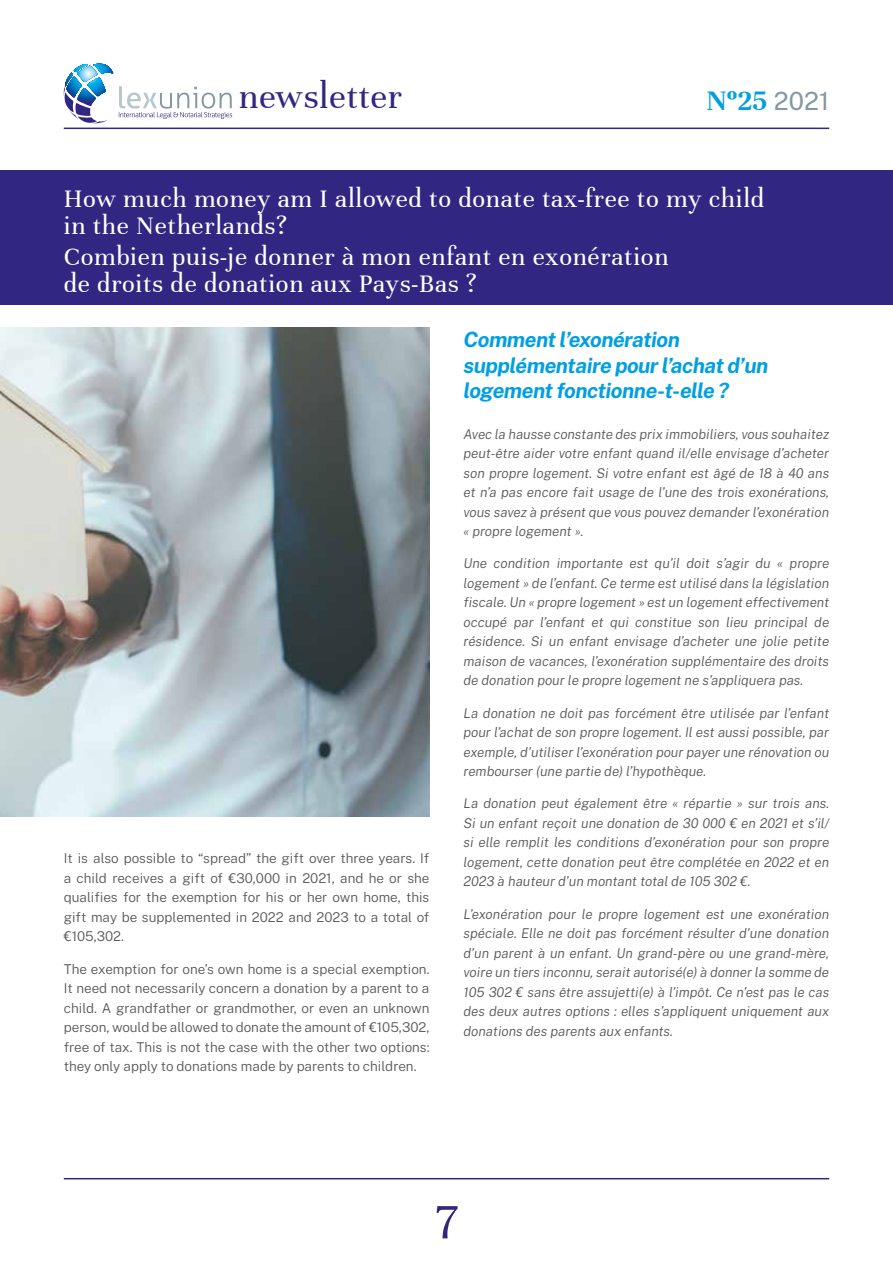
<style>
.page{position:relative;width:893px;height:1263px;background:#fff}
.page>*{position:absolute;margin:0;border:0;box-sizing:border-box;transform-origin:0 0}
.t1{font:54px "Unna";color:#312783}
.t2{font:37.5px "Unna";letter-spacing:.01em;color:#312783}
.t3{font:700 30.3px "Unna";color:#009fe3}
.t4{font:27px/27px "Unna";letter-spacing:.025em;color:#fff}
.t5{font:italic 100 21px/25.2px "Public Sans";letter-spacing:-.025em;color:#009fe3}
.t6{font:italic 100 13.5px/19.5px "Public Sans";color:#575756;text-align:justify}
.t7{font:100 13.5px/19.5px "Public Sans";color:#575756;text-align:justify}
.s1{font-family:"Public Sans";font-weight:100;font-size:25.05px;color:#8498a3}
</style>
<div class="page">
<hr style="left:64px;top:128px;width:765px;height:1px;background:#312783">
<hr style="left:64px;top:1178px;width:765px;height:1px;background:#312783">
<svg style="left:119px;top:86px;width:113px;height:33px"></svg>
<svg style="left:64px;top:64px;width:49px;height:34px"></svg>
<img style="left:0;top:327px;width:429px;height:489px">
<div style="left:0;top:170px;width:893px;height:135px;background:#312783"></div>
<h2 class="t2" style="left:239px;top:75px;width:165px">newsletter</h2>
<h3 class="t3" style="left:706px;top:83px;width:124px">Nº25 <span class="s1">2021</span></h3>
<h3 class="t4" style="left:64px;top:185px;width:702px">How much money am I allowed to donate tax-free to my child in the Netherlands?</h3>
<h3 class="t4" style="left:64px;top:243px;width:606px">Combien puis-je donner à mon enfant en exonération de droits de donation aux Pays-Bas ?</h3>
<p class="t7" style="left:64px;top:848px;width:367px">It is also possible to “spread” the gift over three years. If a child receives a gift of €30,000 in 2021, and he or she qualifies for the exemption for his or her own home, this gift may be supplemented in 2022 and 2023 to a total of €105,302.</p>
<p class="t7" style="left:64px;top:958px;width:367px">The exemption for one’s own home is a special exemption.<br>It need not necessarily concern a donation by a parent to a child. A grandfather or grandmother, or even an unknown person, would be allowed to donate the amount of €105,302, free of tax. This is not the case with the other two options: they only apply to donations made by parents to children.</p>
<h3 class="t5" style="left:463px;top:327px;width:306px">Comment l’exonération supplémentaire pour l’achat d’un logement fonctionne-t-elle ?</h3>
<p class="t6" style="left:463px;top:424px;width:367px">Avec la hausse constante des prix immobiliers, vous souhaitez peut-être aider votre enfant quand il/elle envisage d’acheter son propre logement. Si votre enfant est âgé de 18 à 40 ans et n’a pas encore fait usage de l’une des trois exonérations, vous savez à présent que vous pouvez demander l’exonération « propre logement ».</p>
<p class="t6" style="left:463px;top:553px;width:367px">Une condition importante est qu’il doit s’agir du « propre logement » de l’enfant. Ce terme est utilisé dans la législation fiscale. Un « propre logement » est un logement effectivement occupé par l’enfant et qui constitue son lieu principal de résidence. Si un enfant envisage d’acheter une jolie petite maison de vacances, l’exonération supplémentaire des droits de donation pour le propre logement ne s’appliquera pas.</p>
<p class="t6" style="left:463px;top:702px;width:367px">La donation ne doit pas forcément être utilisée par l’enfant pour l’achat de son propre logement. Il est aussi possible, par exemple, d’utiliser l’exonération pour payer une rénovation ou rembourser (une partie de) l’hypothèque.</p>
<p class="t6" style="left:463px;top:793px;width:367px">La donation peut également être « répartie » sur trois ans.<br>Si un enfant reçoit une donation de 30 000 € en 2021 et s’il/ si elle remplit les conditions d’exonération pour son propre logement, cette donation peut être complétée en 2022 et en 2023 à hauteur d’un montant total de 105 302 €.</p>
<p class="t6" style="left:463px;top:903px;width:367px">L’exonération pour le propre logement est une exonération spéciale. Elle ne doit pas forcément résulter d’une donation d’un parent à un enfant. Un grand-père ou une grand-mère, voire un tiers inconnu, serait autorisé(e) à donner la somme de 105 302 € sans être assujetti(e) à l’impôt. Ce n’est pas le cas des deux autres options : elles s’appliquent uniquement aux donations des parents aux enfants.</p>
<h1 class="t1" style="left:435px;top:1191px;width:25px">7</h1>
</div>
